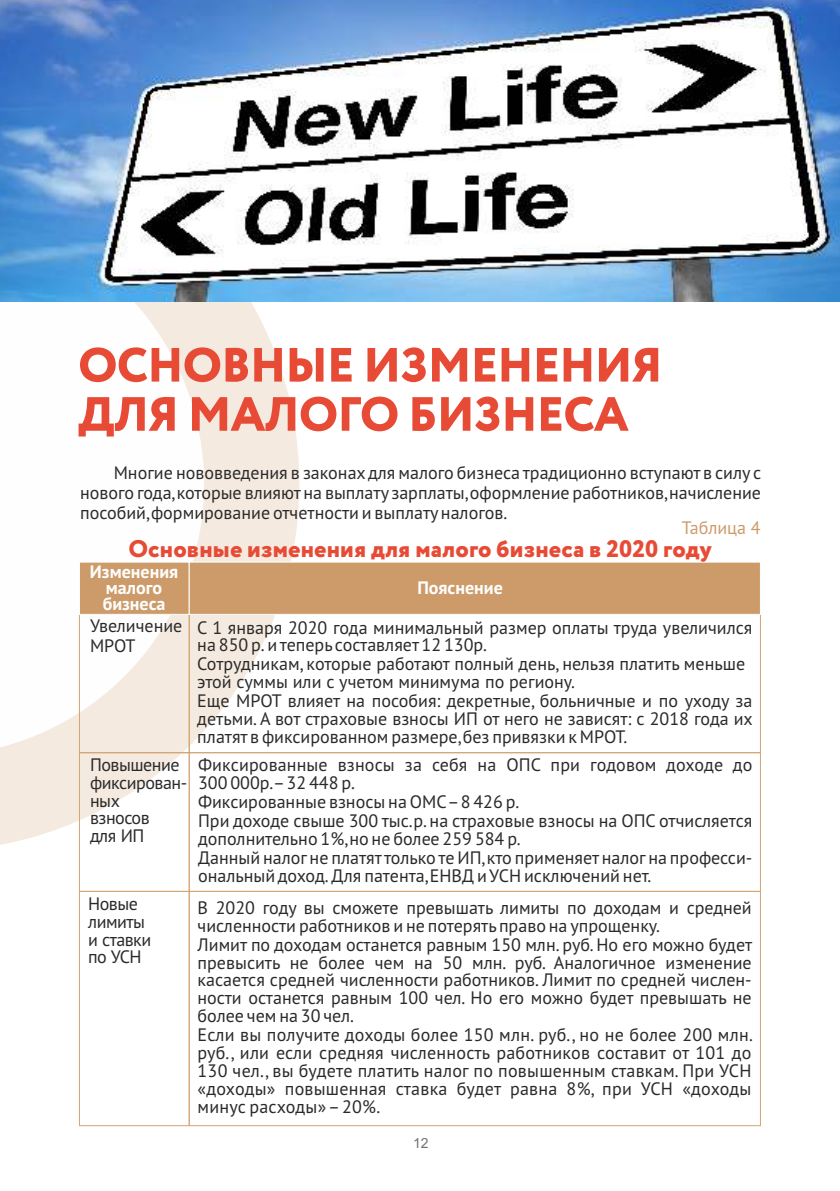
<style>
.page{position:relative;width:840px;height:1191px;background:#fff}
.page>*{position:absolute;margin:0;border:0;box-sizing:border-box;transform-origin:0 0}
.t1{font:800 24px "Circe";letter-spacing:.005em;color:#e74b36}
.t2{font:18px/18px "PT Sans";color:#2b2a29}
.t3{font:18px/17.8px "PT Sans";letter-spacing:-.025em;color:#2b2a29}
.t4{font:700 18px/15.6px "PT Sans";color:#fefefe;text-align:center}
.t5{font:18px "PT Sans";color:#cd9b6a}
.t6{font:14px "Arial";color:#727271}
</style>
<div class="page">
<svg style="left:0;top:301px;width:299px;height:544px;fill:#f4eae0"></svg>
<svg style="left:0;top:301px;width:204px;height:450px"></svg>
<div style="left:79px;top:613px;width:111px;height:140px;border:1px solid #d4a574"></div>
<div style="left:79px;top:752px;width:111px;height:140px;border:1px solid #d4a574"></div>
<div style="left:79px;top:891px;width:111px;height:235px;border:1px solid #d4a574"></div>
<div style="left:189px;top:752px;width:571px;height:140px;border:1px solid #d4a574"></div>
<div style="left:189px;top:891px;width:571px;height:235px;border:1px solid #d4a574"></div>
<img style="left:0;top:0;width:839px;height:301px">
<svg style="left:78px;top:561px;width:683px;height:54px;background:#cfa072"></svg>
<svg style="left:78px;top:347px;width:579px;height:89px"></svg>
<p class="t2" style="left:80px;top:464px;width:682px;line-height:20px;text-align:justify;text-indent:34px">Многие нововведения в законахдля малого бизнеса традиционно вступают в силу с нового года,которые влияютна выплату зарплаты,оформление работников,начисление пособий,формирование отчетности и выплатуналогов.</p>
<p class="t5" style="left:681px;top:520px;width:80px">Таблица 4</p>
<p class="t4" style="left:90px;top:566px;width:90px">Изменения малого бизнеса</p>
<h1 class="t1" style="left:128px;top:538px;width:584px">Основные изменения для малого бизнеса в 2020 году</h1>
<p class="t4" style="left:417px;top:581px;width:87px">Пояснение</p>
<p class="t2" style="left:90px;top:618px;width:94px;line-height:19.4px">Увеличение<br>МРОТ</p>
<p class="t3" style="left:90px;top:757px;width:99px">Повышение фиксирован&shy;ных<br>взносов<br>для ИП</p>
<p class="t2" style="left:197px;top:620px;width:556px">С 1 января 2020 года минимальный размер оплаты труда увеличился на 850 р. и теперь составляет12 130р.<br>Сотрудникам, которые работают полный день, нельзя платить меньше этой суммы или с учетом минимума по региону.<br>Еще МРОТ влияет на пособия: декретные, больничные и по уходу за детьми. А вот страховые взносы ИП от него не зависят: с 2018 года их платят в фиксированном размере,без привязки к МРОТ.</p>
<p class="t2" style="left:198px;top:757px;width:555px">Фиксированные взносы за себя на ОПС при годовом доходе до 300 000р.–32 448 р.<br>Фиксированные взносы на ОМС–8 426 р.<br>При доходе свыше 300 тыс.р. на страховые взносы на ОПС отчисляется дополнительно 1%,но не более 259 584 р.<br>Данный налогне платяттолько те ИП,кто применяетналогна професси&shy;ональный доход. Для патента,ЕНВД и УСН исключений нет.</p>
<p class="t3" style="left:88px;top:896px;width:65px">Новые лимиты и ставки по УСН</p>
<p class="t2" style="left:197px;top:900px;width:556px">В 2020 году вы сможете превышать лимиты по доходам и средней численности работников и не потерятьправо на упрощенку.<br>Лимит по доходам останется равным 150 млн. руб. Но его можно будет превысить не более чем на 50 млн. руб. Аналогичное изменение касается средней численности работников. Лимит по средней числен&shy;ности останется равным 100 чел. Но его можно будет превышать не более чем на 30 чел.<br>Если вы получите доходы более 150 млн. руб., но не более 200 млн. руб., или если средняя численность работников составит от 101 до 130 чел., вы будете платить налог по повышенным ставкам. При УСН «доходы» повышенная ставка будет равна 8%, при УСН «доходы минус расходы»–20%.</p>
<p class="t6" style="left:413px;top:1137px;width:17px">12</p>
</div>
